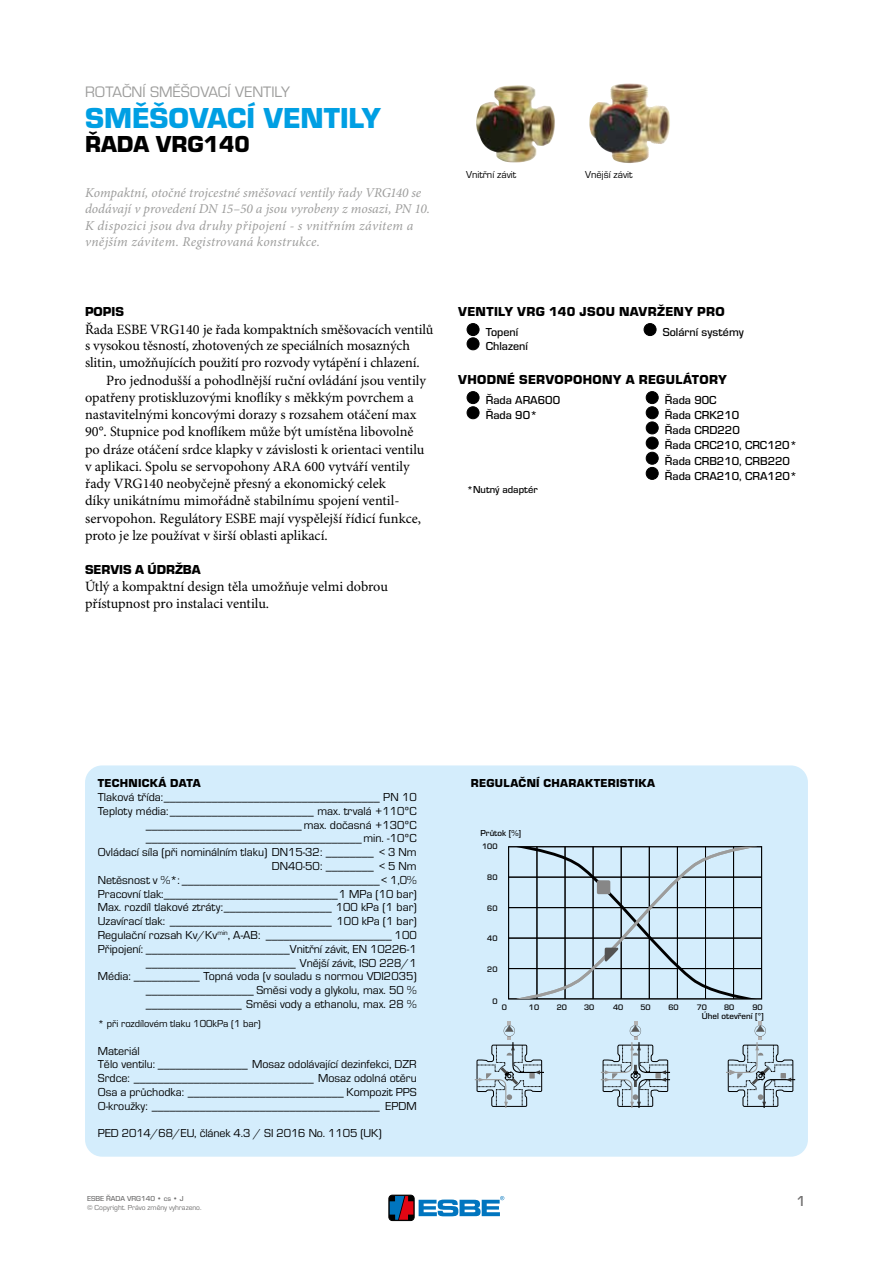
<style>
.page{position:relative;width:893px;height:1263px;background:#fff}
.page>*{position:absolute;margin:0;border:0;box-sizing:border-box;transform-origin:0 0}
.t1{font:700 30px "ESBE Eurostile";color:#009fe3}
.t2{font:700 24px "ESBE Eurostile";color:#000}
.t3{font:15.75px "ESBE Eurostile";color:#9d9d9c}
.t4{font:500 15px "ESBE Eurostile";color:#706f6f}
.t5{font:14.25px/17.2px "Minion Pro";letter-spacing:-.005em;color:#000}
.t6{font:italic 13.5px/16.5px "Minion Pro";letter-spacing:.005em;color:#9d9d9c}
.t7{font:700 13.5px "ESBE Eurostile";letter-spacing:.025em;color:#000}
.t8{font:700 13.5px "ESBE Eurostile";color:#000}
.t9{font:12px/13.8px "ESBE Eurostile";color:#000;text-align:right}
.t10{font:500 12px/15.1px "ESBE Eurostile";color:#000}
.t11{font:700 12px "ESBE Eurostile";letter-spacing:.025em;color:#000}
.t12{font:10.5px "ESBE Eurostile";color:#000}
.t13{font:500 10.5px "ESBE Eurostile";color:#000}
.t14{font:500 9px "ESBE Eurostile";color:#000}
.t15{font:500 8.25px "ESBE Eurostile";color:#000}
.t16{font:7.5px "ESBE Eurostile";color:#706f6f}
.t17{font:500 7.5px "ESBE Eurostile";color:#706f6f}
</style>
<div class="page">
<div style="left:85px;top:765px;width:723px;height:392px;background:#d4edfc;border-radius:17px"></div>
<svg style="left:600px;top:1022px;width:71px;height:86px"></svg>
<svg style="left:474px;top:1022px;width:70px;height:86px"></svg>
<svg style="left:726px;top:1022px;width:70px;height:86px"></svg>
<hr style="left:509px;top:999px;width:253px;height:1px;background:#000">
<svg style="left:508px;top:846px;width:254px;height:153px"></svg>
<img style="left:495px;top:85px;width:22px;height:5px">
<img style="left:610px;top:83px;width:18px;height:15px">
<div style="left:467px;top:324px;width:12px;height:12px;background:#000;border-radius:50%"></div>
<div style="left:467px;top:323px;width:12px;height:13px;border:1px solid #000;border-radius:50%"></div>
<div style="left:467px;top:338px;width:12px;height:12px;background:#000;border-radius:50%"></div>
<div style="left:467px;top:337px;width:12px;height:13px;border:1px solid #000;border-radius:50%"></div>
<div style="left:644px;top:324px;width:12px;height:12px;background:#000;border-radius:50%"></div>
<div style="left:644px;top:323px;width:12px;height:13px;border:1px solid #000;border-radius:50%"></div>
<div style="left:467px;top:392px;width:12px;height:12px;background:#000;border-radius:50%"></div>
<div style="left:467px;top:391px;width:12px;height:13px;border:1px solid #000;border-radius:50%"></div>
<div style="left:467px;top:407px;width:12px;height:12px;background:#000;border-radius:50%"></div>
<div style="left:467px;top:406px;width:12px;height:13px;border:1px solid #000;border-radius:50%"></div>
<div style="left:646px;top:392px;width:12px;height:12px;background:#000;border-radius:50%"></div>
<div style="left:646px;top:391px;width:13px;height:13px;border:1px solid #000;border-radius:50%"></div>
<div style="left:646px;top:407px;width:12px;height:12px;background:#000;border-radius:50%"></div>
<div style="left:646px;top:406px;width:13px;height:13px;border:1px solid #000;border-radius:50%"></div>
<div style="left:646px;top:422px;width:12px;height:12px;background:#000;border-radius:50%"></div>
<div style="left:646px;top:421px;width:13px;height:13px;border:1px solid #000;border-radius:50%"></div>
<div style="left:646px;top:437px;width:12px;height:12px;background:#000;border-radius:50%"></div>
<div style="left:646px;top:437px;width:13px;height:12px;border:1px solid #000;border-radius:50%"></div>
<div style="left:646px;top:452px;width:12px;height:12px;background:#000;border-radius:50%"></div>
<div style="left:646px;top:452px;width:13px;height:13px;border:1px solid #000;border-radius:50%"></div>
<div style="left:646px;top:467px;width:12px;height:12px;background:#000;border-radius:50%"></div>
<div style="left:646px;top:467px;width:13px;height:13px;border:1px solid #000;border-radius:50%"></div>
<div style="left:389px;top:1195px;width:25px;height:25px;border:1px solid #000;border-radius:4px"></div>
<svg style="left:390px;top:1196px;width:23px;height:24px"></svg>
<svg style="left:419px;top:1196px;width:85px;height:20px"></svg>
<h3 class="t3" style="left:85px;top:83px;width:206px">ROTAČNÍ SMĚŠOVACÍ VENTILY</h3>
<h1 class="t1" style="left:85px;top:102px;width:298px">SMĚŠOVACÍ VENTILY</h1>
<h2 class="t2" style="left:85px;top:131px;width:166px">ŘADA VRG140</h2>
<p class="t6" style="left:85px;top:185px;width:346px">Kompaktní, otočné trojcestné směšovací ventily řady VRG140 se dodávají v provedení DN 15–50 a jsou vyrobeny z mosazi, PN 10.<br>K dispozici jsou dva druhy připojení - s vnitřním závitem a vnějším závitem. Registrovaná konstrukce.</p>
<p class="t7" style="left:85px;top:304px;width:40px">POPIS</p>
<p class="t5" style="left:85px;top:321px;width:350px">Řada ESBE VRG140 je řada kompaktních směšovacích ventilů</p>
<p class="t5" style="left:85px;top:337px;width:326px">s vysokou těsností, zhotovených ze speciálních mosazných</p>
<p class="t5" style="left:85px;top:355px;width:336px">slitin, umožňujících použití pro rozvody vytápění i chlazení.</p>
<p class="t5" style="left:106px;top:372px;width:321px">Pro jednodušší a pohodlnější ruční ovládání jsou ventily</p>
<p class="t5" style="left:85px;top:389px;width:330px">opatřeny protiskluzovými knoflíky s měkkým povrchem a</p>
<p class="t5" style="left:85px;top:406px;width:333px">nastavitelnými koncovými dorazy s rozsahem otáčení max</p>
<p class="t5" style="left:85px;top:424px;width:330px">90°. Stupnice pod knoflíkem může být umístěna libovolně</p>
<p class="t5" style="left:85px;top:441px;width:341px">po dráze otáčení srdce klapky v závislosti k orientaci ventilu</p>
<p class="t5" style="left:85px;top:458px;width:326px">v aplikaci. Spolu se servopohony ARA 600 vytváří ventily</p>
<p class="t5" style="left:85px;top:475px;width:302px">řady VRG140 neobyčejně přesný a ekonomický celek</p>
<p class="t5" style="left:85px;top:493px;width:316px">díky unikátnímu mimořádně stabilnímu spojení ventil-</p>
<p class="t5" style="left:85px;top:510px;width:337px">servopohon. Regulátory ESBE mají vyspělejší řídicí funkce,</p>
<p class="t5" style="left:85px;top:527px;width:244px">proto je lze používat v širší oblasti aplikací.</p>
<p class="t8" style="left:85px;top:562px;width:117px">SERVIS A ÚDRŽBA</p>
<p class="t5" style="left:85px;top:578px;width:304px">Útlý a kompaktní design těla umožňuje velmi dobrou přístupnost pro instalaci ventilu.</p>
<p class="t12" style="left:466px;top:169px;width:52px">Vnitřní závit</p>
<p class="t12" style="left:585px;top:169px;width:49px">Vnější závit</p>
<p class="t7" style="left:458px;top:304px;width:268px">VENTILY VRG 140 JSOU NAVRŽENY PRO</p>
<p class="t10" style="left:486px;top:325px;width:44px;line-height:14.2px">Topení<br>Chlazení</p>
<p class="t10" style="left:663px;top:325px;width:82px">Solární systémy</p>
<p class="t7" style="left:458px;top:372px;width:270px">VHODNÉ SERVOPOHONY A REGULÁTORY</p>
<p class="t10" style="left:486px;top:393px;width:76px">Řada ARA600<br>Řada 90*</p>
<p class="t13" style="left:467px;top:484px;width:73px">*Nutný adaptér</p>
<p class="t10" style="left:665px;top:393px;width:134px">Řada 90C<br>Řada CRK210<br>Řada CRD220<br>Řada CRC210, CRC120*<br>Řada CRB210, CRB220<br>Řada CRA210, CRA120*</p>
<p class="t11" style="left:98px;top:777px;width:104px">TECHNICKÁ DATA</p>
<p class="t9" style="left:98px;top:790px;width:320px">Tlaková třída:____________________________________ PN 10<br>Teploty média:________________________ max. trvalá +110ºC __________________________ max. dočasná +130ºC ____________________________________ min. -10ºC<br>Ovládací síla (při nominálním tlaku) DN15-32: ________ &lt; 3 Nm DN40-50: ________ &lt; 5 Nm<br>Netěsnost v %*: _________________________________&lt; 1,0% Pracovní tlak:_____________________________1 MPa (10 bar)<br>Max. rozdíl tlakové ztráty:__________________ 100 kPa (1 bar)<br>Uzavírací tlak: ___________________________ 100 kPa (1 bar)<br>Regulační rozsah Kv/Kv<sup>min</sup>, A-AB: _____________________ 100<br>Připojení: ________________________Vnitřní závit, EN 10226-1 _________________________ Vnější závit, ISO 228/1<br>Média: ___________ Topná voda (v souladu s normou VDI2035) __________________ Směsi vody a glykolu, max. 50 % ________________ Směsi vody a ethanolu, max. 28 %</p>
<p class="t12" style="left:98px;top:1018px;width:164px">* při rozdílovém tlaku 100kPa (1 bar)</p>
<p class="t9" style="left:98px;top:1044px;width:320px;text-align:left">Materiál<br>Tělo ventilu: _______________ Mosaz odolávající dezinfekci, DZR Srdce: ______________________________ Mosaz odolná otěru Osa a průchodka: __________________________ Kompozit PPS O-kroužky: ______________________________________ EPDM</p>
<p class="t9" style="left:98px;top:1126px;width:285px">PED 2014/68/EU, článek 4.3 / SI 2016 No. 1105 (UK)</p>
<p class="t17" style="left:87px;top:1194px;width:98px">ESBE ŘADA VRG140 • cs • J</p>
<p class="t16" style="left:87px;top:1203px;width:116px">© Copyright. Právo změny vyhrazeno.</p>
<p class="t11" style="left:471px;top:777px;width:185px">REGULAČNÍ CHARAKTERISTIKA</p>
<p class="t14" style="left:480px;top:828px;width:42px">Průtok [%]</p>
<p class="t15" style="left:482px;top:842px;width:17px">100</p>
<p class="t15" style="left:487px;top:872px;width:12px">80</p>
<p class="t15" style="left:487px;top:904px;width:12px">60</p>
<p class="t15" style="left:487px;top:933px;width:12px">40</p>
<p class="t15" style="left:487px;top:965px;width:12px">20</p>
<p class="t15" style="left:492px;top:997px;width:7px">0</p>
<p class="t15" style="left:502px;top:1002px;width:7px">0</p>
<p class="t15" style="left:529px;top:1002px;width:12px">10</p>
<p class="t15" style="left:557px;top:1002px;width:12px">20</p>
<p class="t15" style="left:584px;top:1002px;width:12px">30</p>
<p class="t15" style="left:613px;top:1002px;width:12px">40</p>
<p class="t15" style="left:640px;top:1002px;width:12px">50</p>
<p class="t15" style="left:668px;top:1002px;width:12px">60</p>
<p class="t15" style="left:697px;top:1002px;width:12px">70</p>
<p class="t15" style="left:724px;top:1002px;width:12px">80</p>
<p class="t15" style="left:752px;top:1002px;width:12px">90</p>
<p class="t14" style="left:702px;top:1011px;width:63px">Úhel otevření [°]</p>
<p class="t4" style="left:796px;top:1193px;width:11px">1</p>
</div>
